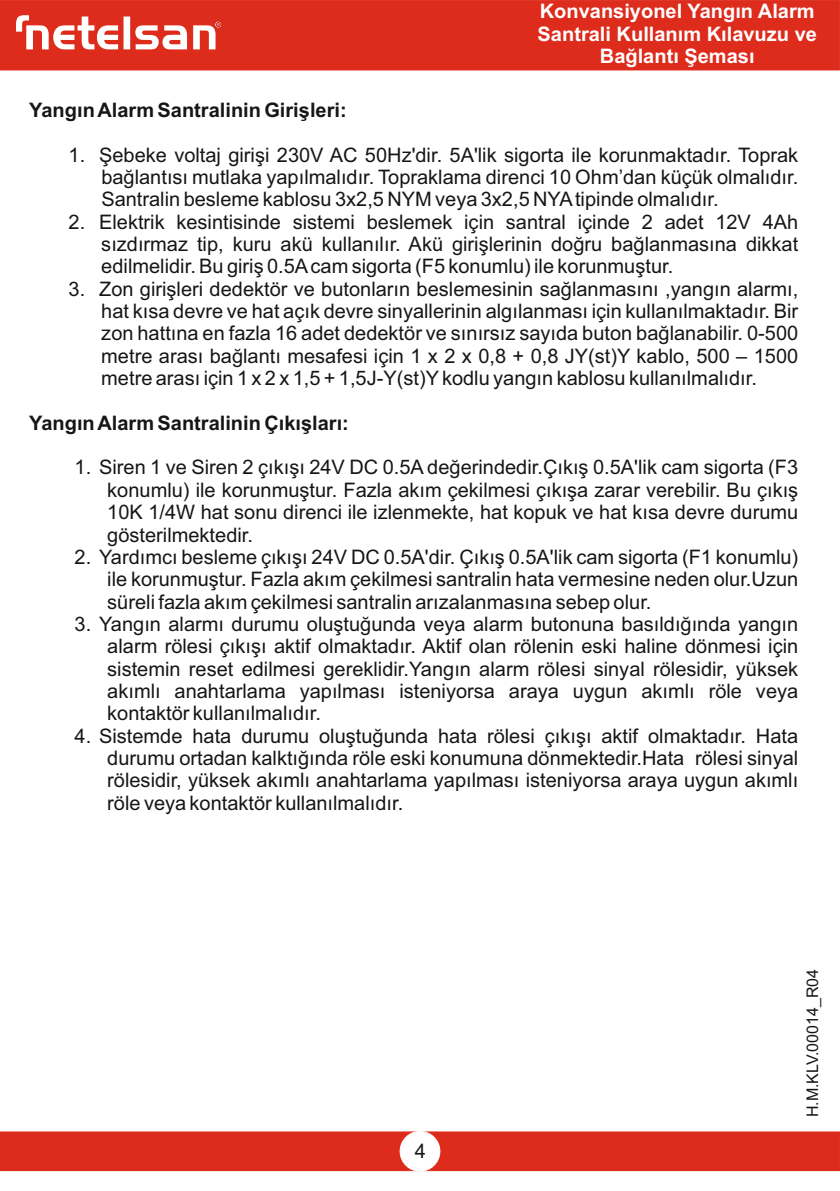
<style>
.page{position:relative;width:840px;height:1191px;background:#fff}
.page>*{position:absolute;margin:0;border:0;box-sizing:border-box;transform-origin:0 0}
.t1{font:20px/22.4px "Arial";color:#151616;text-align:justify}
.t2{font:700 20px/22.4px "Arial";color:#fff;text-align:center}
.t3{font:700 20px "Arial";color:#151616}
.t4{font:16px "Arial";color:#151616}
</style>
<div class="page">
<div style="left:0;top:1131px;width:839px;height:40px;background:#dd2b1c"></div>
<div style="left:399px;top:1131px;width:41px;height:40px;background:#fff;border:1px solid #fff;border-radius:50%"></div>
<div style="left:0;top:0;width:839px;height:70px;background:#dd2b1c"></div>
<svg style="left:16px;top:15px;width:205px;height:34px"></svg>
<p class="t2" style="left:537px;top:2px;width:280px">Konvansiyonel Yangın Alarm<br>Santrali Kullanım Kılavuzu ve<br>Bağlantı Şeması</p>
<p class="t3" style="left:29px;top:102px;width:319px">Yangın Alarm Santralinin Girişleri:</p>
<p class="t1" style="left:101px;top:145px;width:698px;text-indent:-33px">1. Şebeke voltaj girişi 230V AC 50Hz'dir. 5A'lik sigorta ile korunmaktadır. Toprak bağlantısı mutlaka yapılmalıdır. Topraklama direnci 10 Ohm’dan küçük olmalıdır.<br>Santralin besleme kablosu 3x2,5 NYM veya 3x2,5 NYAtipinde olmalıdır.</p>
<p class="t1" style="left:101px;top:212px;width:698px;text-indent:-33px">2. Elektrik kesintisinde sistemi beslemek için santral içinde 2 adet 12V 4Ah sızdırmaz tip, kuru akü kullanılır. Akü girişlerinin doğru bağlanmasına dikkat edilmelidir. Bu giriş 0.5Acam sigorta (F5 konumlu) ile korunmuştur.</p>
<p class="t1" style="left:101px;top:279px;width:698px;text-indent:-33px">3. Zon girişleri dedektör ve butonların beslemesinin sağlanmasını ,yangın alarmı, hat kısa devre ve hat açık devre sinyallerinin algılanması için kullanılmaktadır. Bir zon hattına en fazla 16 adet dedektör ve sınırsız sayıda buton bağlanabilir. 0-500 metre arası bağlantı mesafesi için 1 x 2 x 0,8 + 0,8 JY(st)Y kablo, 500 – 1500 metre arası için 1 x 2 x 1,5 + 1,5J-Y(st)Ykodlu yangın kablosu kullanılmalıdır.</p>
<p class="t3" style="left:29px;top:415px;width:321px">Yangın Alarm Santralinin Çıkışları:</p>
<p class="t1" style="left:107px;top:458px;width:692px;text-indent:-33px">1. Siren 1 ve Siren 2 çıkışı 24V DC 0.5A değerindedir.Çıkış 0.5A'lik cam sigorta (F3 konumlu) ile korunmuştur. Fazla akım çekilmesi çıkışa zarar verebilir. Bu çıkış 10K 1/4W hat sonu direnci ile izlenmekte, hat kopuk ve hat kısa devre durumu gösterilmektedir.</p>
<p class="t1" style="left:107px;top:547px;width:692px;text-indent:-33px">2. Yardımcı besleme çıkışı 24V DC 0.5A'dir. Çıkış 0.5A'lik cam sigorta (F1 konumlu) ile korunmuştur. Fazla akım çekilmesi santralin hata vermesine neden olur.Uzun süreli fazla akım çekilmesi santralin arızalanmasına sebep olur.</p>
<p class="t1" style="left:107px;top:614px;width:692px;text-indent:-33px">3. Yangın alarmı durumu oluştuğunda veya alarm butonuna basıldığında yangın alarm rölesi çıkışı aktif olmaktadır. Aktif olan rölenin eski haline dönmesi için sistemin reset edilmesi gereklidir.Yangın alarm rölesi sinyal rölesidir, yüksek akımlı anahtarlama yapılması isteniyorsa araya uygun akımlı röle veya kontaktör kullanılmalıdır.</p>
<p class="t1" style="left:107px;top:726px;width:692px;text-indent:-33px">4. Sistemde hata durumu oluştuğunda hata rölesi çıkışı aktif olmaktadır. Hata durumu ortadan kalktığında röle eski konumuna dönmektedir.Hata rölesi sinyal rölesidir, yüksek akımlı anahtarlama yapılması isteniyorsa araya uygun akımlı röle veya kontaktör kullanılmalıdır.</p>
<p class="t1" style="left:414px;top:1142px;width:13px">4</p>
<p class="t4" style="left:806px;top:1117px;width:150px;rotate:-90deg">H.M.KLV.00014_R04</p>
</div>
